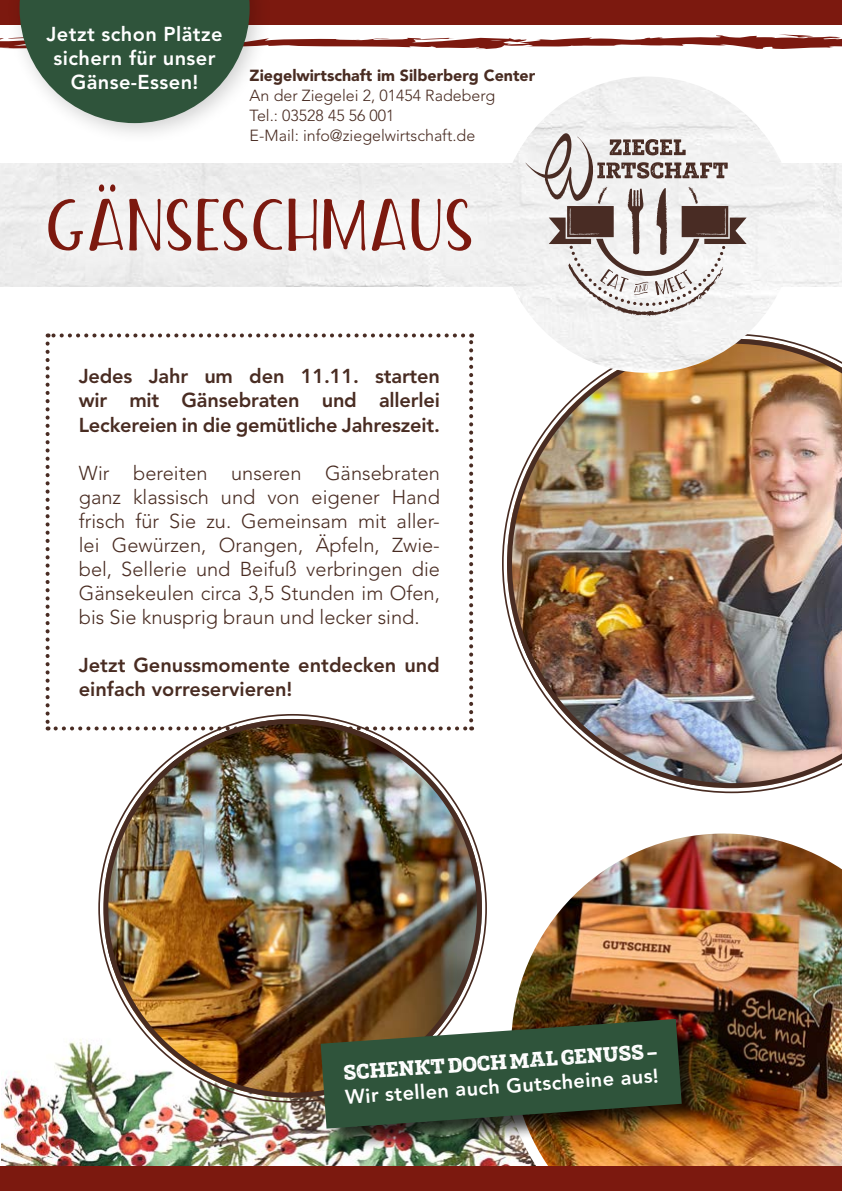
<style>
.page{position:relative;width:842px;height:1191px;background:#fff}
.page>*{position:absolute;margin:0;border:0;box-sizing:border-box;transform-origin:0 0}
.t1{font:52px "The Salvador Condensed";color:#7c190f}
.t2{font:300 20px/24px "Avenir LT Std";color:#492c22;text-align:justify}
.t3{font:800 20px/24px "Avenir LT Std";color:#492c22;text-align:justify}
.t4{font:800 20px/24px "Avenir LT Std";letter-spacing:.02em;color:#fff;text-align:center}
.t5{font:20px "Posterizer KG Rough";color:#fff}
.t6{font:300 16px/20px "Avenir LT Std";color:#492c22}
.t7{font:900 16px "Avenir LT Std";color:#492c22}
</style>
<div class="page">
<img style="left:1px;top:948px;width:500px;height:218px">
<img style="left:507px;top:339px;width:335px;height:449px">
<img style="left:499px;top:77px;width:296px;height:296px;border-radius:148px">
<img style="left:0;top:163px;width:842px;height:123px">
<svg style="left:525px;top:133px;width:222px;height:183px"></svg>
<div style="left:22px;top:158px;width:476px;height:121px;background:#f0f0f0"></div>
<svg style="left:46px;top:343px;width:4px;height:387px"></svg>
<svg style="left:56px;top:726px;width:49px;height:4px"></svg>
<svg style="left:469px;top:333px;width:4px;height:386px"></svg>
<svg style="left:48px;top:333px;width:415px;height:4px"></svg>
<img style="left:501px;top:833px;width:341px;height:333px">
<img style="left:105px;top:719px;width:377px;height:378px">
<div style="left:321px;top:1019px;width:384px;height:133px;background:#000;opacity:.75"></div>
<svg style="left:321px;top:1019px;width:361px;height:109px;background:#3c5238"></svg>
<div style="left:5px;top:0;width:267px;height:146px;background:#000;opacity:.2"></div>
<svg style="left:0;top:0;width:842px;height:123px"></svg>
<div style="left:0;top:1166px;width:842px;height:25px;background:#7c190f"></div>
<p class="t4" style="left:47px;top:22px;width:178px">Jetzt schon Plätze sichern für unser<br>Gänse-Essen!</p>
<p class="t7" style="left:250px;top:66px;width:287px">Ziegelwirtschaft im Silberberg Center</p>
<p class="t6" style="left:250px;top:85px;width:247px">An der Ziegelei 2, 01454 Radeberg<br>Tel.: 03528 45 56 001<br>E-Mail: info@ziegelwirtschaft.de</p>
<h1 class="t1" style="left:46px;top:202px;width:431px">GÄNSESCHMAUS</h1>
<p class="t3" style="left:79px;top:364px;width:363px">Jedes Jahr um den 11.11. starten wir mit Gänsebraten und allerlei Leckereien in die gemütliche Jahreszeit.</p>
<p class="t2" style="left:79px;top:461px;width:363px">Wir bereiten unseren Gänsebraten ganz klassisch und von eigener Hand frisch für Sie zu. Gemeinsam mit aller&shy;lei Gewürzen, Orangen, Äpfeln, Zwie&shy;bel, Sellerie und Beifuß verbringen die Gänsekeulen circa 3,5 Stunden im Ofen, bis Sie knusprig braun und lecker sind.</p>
<p class="t3" style="left:79px;top:652px;width:363px">Jetzt Genussmomente entdecken und einfach vorreservieren!</p>
<p class="t5" style="left:343px;top:1060px;width:316px;rotate:-4deg">SCHENKT DOCH MAL GENUSS –</p>
<p class="t4" style="left:344px;top:1085px;width:316px;rotate:-4deg">Wir stellen auch Gutscheine aus!</p>
</div>
